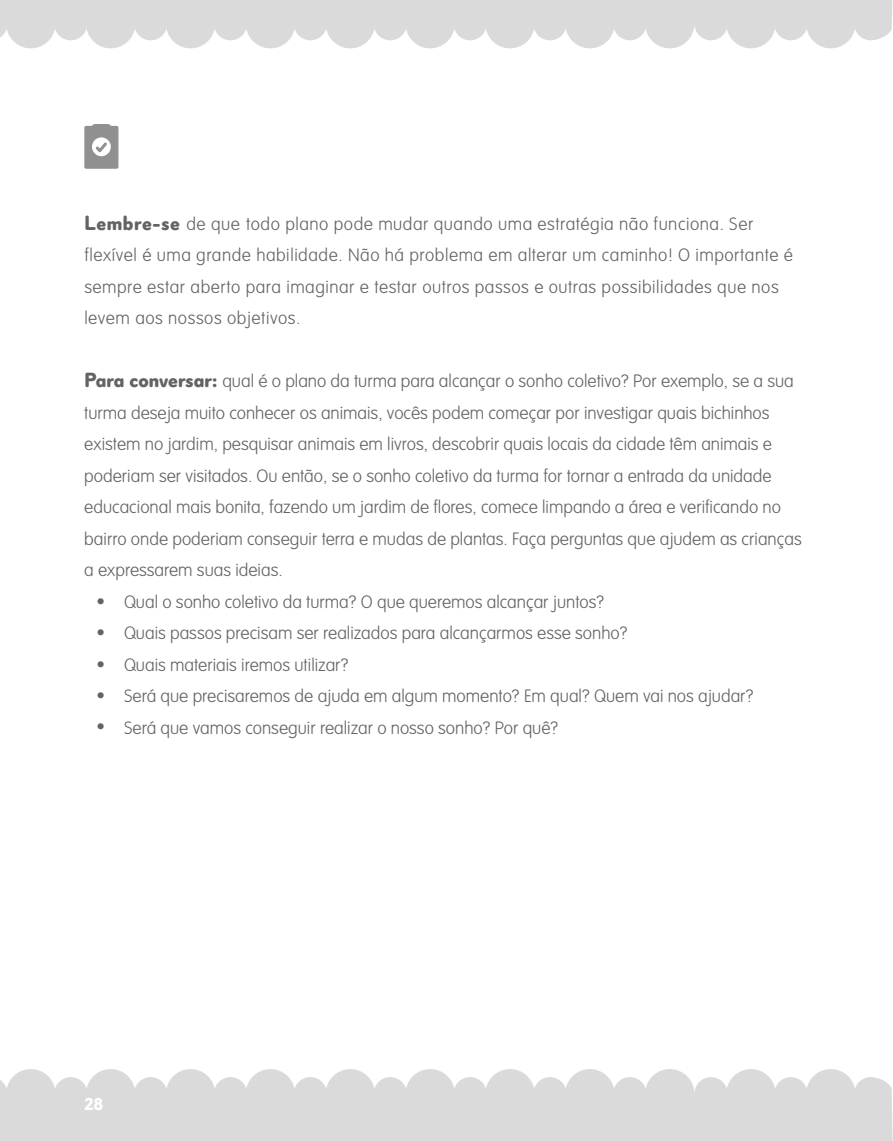
<style>
.page{position:relative;width:893px;height:1141px;background:#fff}
.page>*{position:absolute;margin:0;border:0;box-sizing:border-box;transform-origin:0 0}
.t1{font:100 21px/31.3px "Sesame Wkshp";color:#646363;text-align:justify}
.t2{font:100 17.5px "Sesame Wkshp";color:#646363}
.t3{font:100 17.5px/31.5px "Sesame Wkshp";letter-spacing:.03em;color:#646363}
.t4{font:900 17.5px "Sesame Teaching";color:#fff}
.s1{font-family:"Sesame Teaching";font-weight:900;font-size:21px}
</style>
<div class="page">
<svg style="left:0;top:1069px;width:893px;height:72px;fill:#dadada"></svg>
<svg style="left:0;top:0;width:893px;height:48px;fill:#dadada"></svg>
<svg style="left:84px;top:124px;width:34px;height:45px"></svg>
<p class="t3" style="left:84px;top:208px;width:710px"><span class="s1">Lembre-se</span> de que todo plano pode mudar quando uma estratégia não funciona. Ser flexível é uma grande habilidade. Não há problema em alterar um caminho! O importante é sempre estar aberto para imaginar e testar outros passos e outras possibilidades que nos levem aos nossos objetivos.</p>
<p class="t2" style="left:84px;top:371px;width:711px"><span class="s1">Para conversar:</span> qual é o plano da turma para alcançar o sonho coletivo? Por exemplo, se a sua</p>
<p class="t2" style="left:84px;top:402px;width:687px">turma deseja muito conhecer os animais, vocês podem começar por investigar quais bichinhos</p>
<p class="t2" style="left:84px;top:434px;width:689px">existem no jardim, pesquisar animais em livros, descobrir quais locais da cidade têm animais e</p>
<p class="t2" style="left:84px;top:465px;width:689px">poderiam ser visitados. Ou então, se o sonho coletivo da turma for tornar a entrada da unidade</p>
<p class="t2" style="left:84px;top:497px;width:698px">educacional mais bonita, fazendo um jardim de flores, comece limpando a área e verificando no</p>
<p class="t2" style="left:84px;top:528px;width:719px">bairro onde poderiam conseguir terra e mudas de plantas. Faça perguntas que ajudem as crianças</p>
<p class="t2" style="left:84px;top:560px;width:200px">a expressarem suas ideias.</p>
<p class="t2" style="left:124px;top:591px;width:482px">Qual o sonho coletivo da turma? O que queremos alcançar juntos?</p>
<p class="t2" style="left:124px;top:623px;width:505px">Quais passos precisam ser realizados para alcançarmos esse sonho?</p>
<p class="t2" style="left:124px;top:654px;width:226px">Quais materiais iremos utilizar?</p>
<p class="t2" style="left:124px;top:686px;width:631px">Será que precisaremos de ajuda em algum momento? Em qual? Quem vai nos ajudar?</p>
<p class="t2" style="left:124px;top:717px;width:436px">Será que vamos conseguir realizar o nosso sonho? Por quê?</p>
<p class="t1" style="left:95px;top:586px;width:12px">• • • • •</p>
<p class="t4" style="left:84px;top:1094px;width:21px">28</p>
</div>
